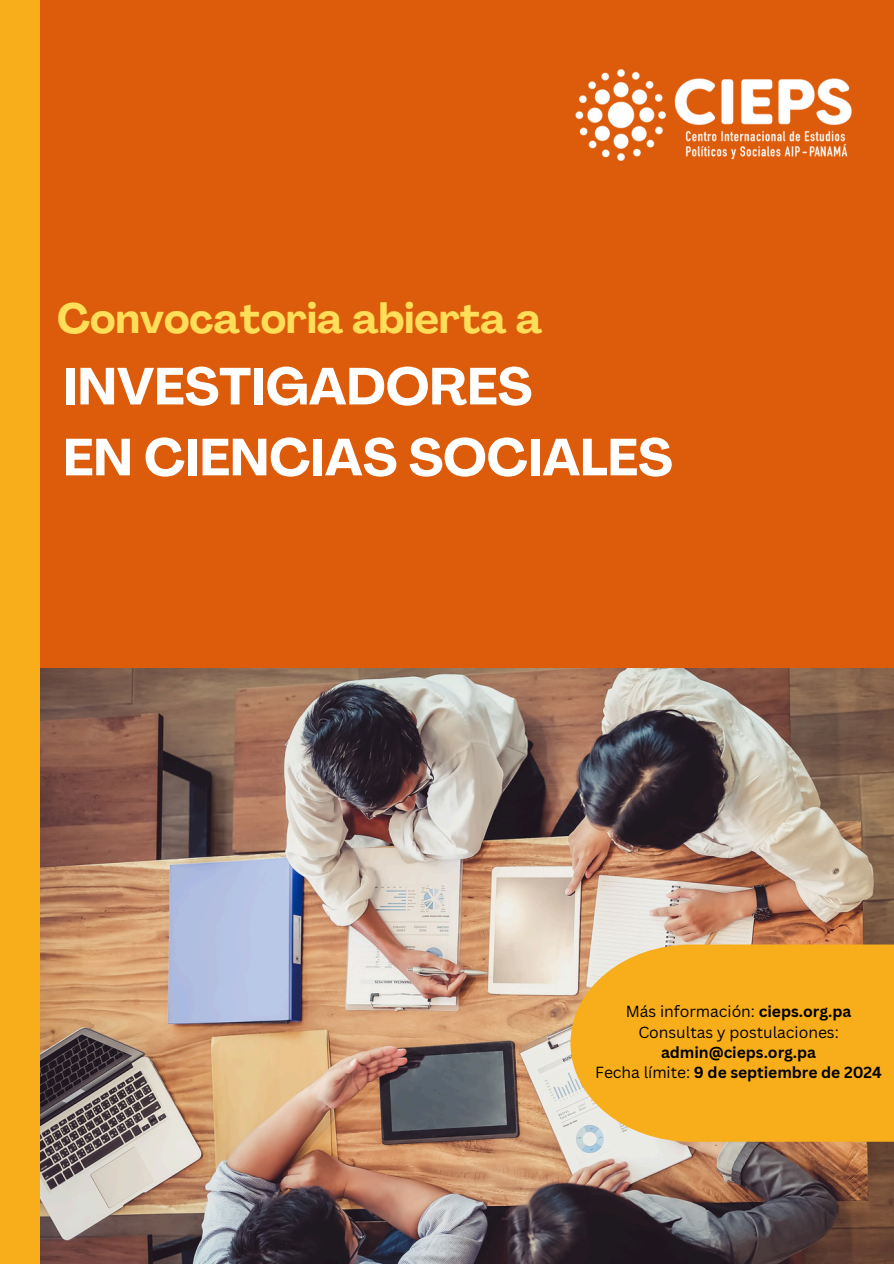
<style>
.page{position:relative;width:894px;height:1264px;background:#fff}
.page>*{position:absolute;margin:0;border:0;box-sizing:border-box;transform-origin:0 0}
.t1{font:700 51.3px/70.8px "Agrandir";color:#fff}
.t2{font:700 41.4px "Agrandir";color:#ffde59}
.t3{font:15.6px/20.2px "Canva Sans";letter-spacing:-.005em;color:#000;text-align:center}
.t4{font:700 15.6px/20.2px "Canva Sans";letter-spacing:-.005em;color:#000;text-align:center}
.s1{font-weight:700}
.s2{font-weight:400}
</style>
<div class="page">
<div style="left:0;top:0;width:57px;height:1263px;background:#f8ae1a"></div>
<div style="left:40px;top:0;width:853px;height:1262px;background:#dd5c0b"></div>
<img style="left:575px;top:69px;width:277px;height:92px">
<img style="left:40px;top:668px;width:853px;height:595px">
<div style="left:570px;top:944px;width:323px;height:197px;background:#f8ae1a"></div>
<p class="t2" style="left:57px;top:301px;width:486px">Convocatoria abierta a</p>
<h1 class="t1" style="left:63px;top:356px;width:610px">INVESTIGADORES<br>EN CIENCIAS SOCIALES</h1>
<p class="t3" style="left:625px;top:1001px;width:227px">Más información: <span class="s1">cieps.org.pa<br></span>Consultas y postulaciones:</p>
<p class="t4" style="left:595px;top:1041px;width:288px">admin@cieps.org.pa<br><span class="s2">Fecha límite:</span> 9 de septiembre de 2024</p>
</div>
